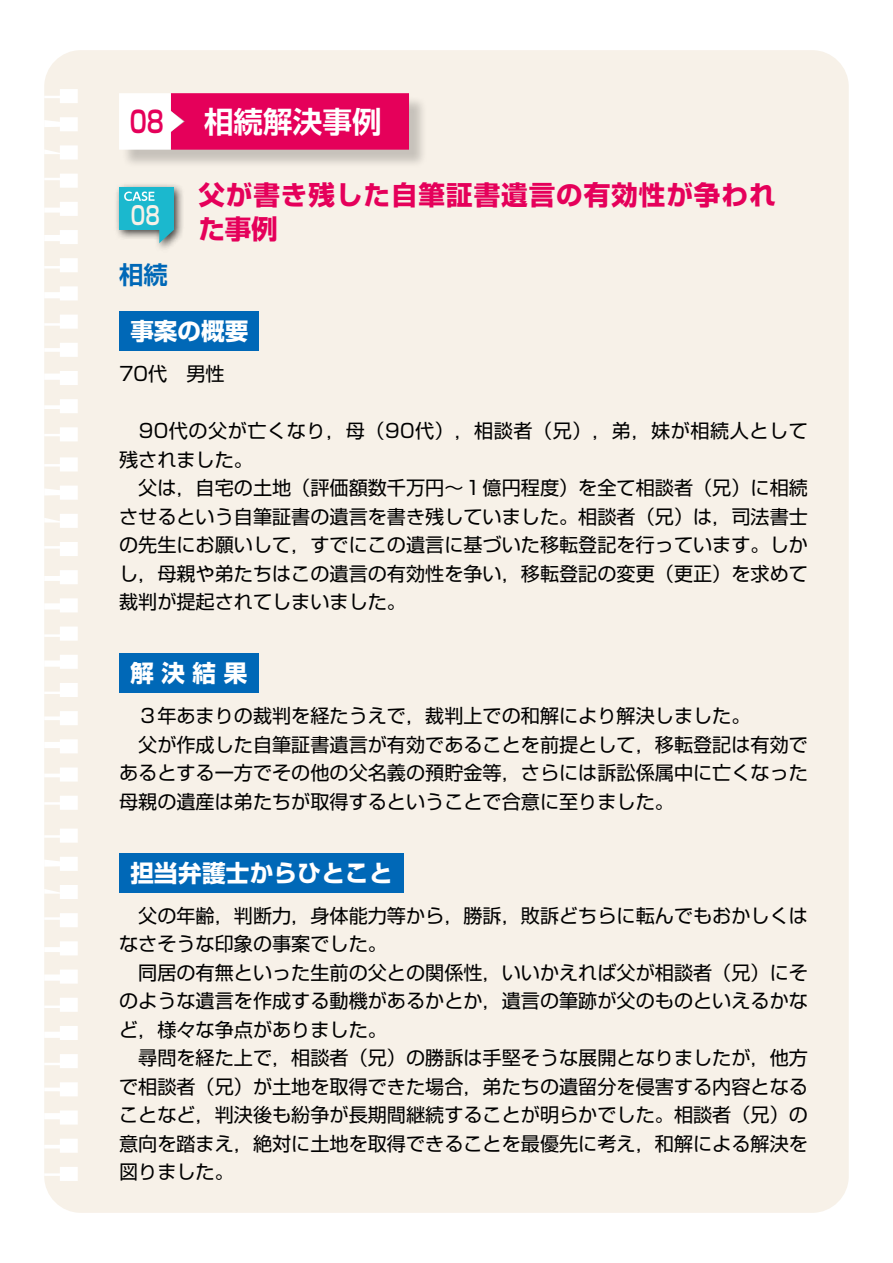
<style>
.page{position:relative;width:893px;height:1263px;background:#fff}
.page>*{position:absolute;margin:0;border:0;box-sizing:border-box;transform-origin:0 0}
.t1{font:700 29.55px "Shin Go Pro De";color:#fff}
.t2{font:700 29.55px "Shin Go Pro De";color:#e5005a;scale:.76 1}
.t3{font:700 26.55px/34px "Shin Go Pro";letter-spacing:.035em;color:#e5005a}
.t4{font:700 25.2px "Shin Go Pro De";color:#f7f1e8;scale:.76 1}
.t5{font:700 24.45px "Shin Go Pro De";color:#0068b7}
.t6{font:700 23.55px "Shin Go Pro";letter-spacing:.015em;color:#fff}
.t7{font:19.2px/28.5px "Shin Go Pro";color:#000}
</style>
<div class="page">
<div style="left:44px;top:50px;width:805px;height:1163px;background:#f7f1e8;border-radius:37px"></div>
<svg style="left:44px;top:63px;width:34px;height:1136px"></svg>
<div style="left:119px;top:312px;width:140px;height:39px;background:#0068b7"></div>
<div style="left:119px;top:654px;width:140px;height:39px;background:#0068b7"></div>
<div style="left:119px;top:853px;width:285px;height:39px;background:#0068b7"></div>
<div style="left:114px;top:182px;width:71px;height:71px;background:#000;opacity:.75"></div>
<svg style="left:159px;top:230px;width:15px;height:13px"></svg>
<div style="left:119px;top:187px;width:55px;height:43px;background:#1bb8ce"></div>
<svg style="left:124px;top:192px;width:31px;height:9px"></svg>
<div style="left:121px;top:95px;width:306px;height:73px;background:#000;opacity:.2"></div>
<svg style="left:119px;top:93px;width:290px;height:57px;background:#e93179"></svg>
<h1 class="t2" style="left:130px;top:97px;width:46px">08</h1>
<h1 class="t1" style="left:204px;top:97px;width:179px">相続解決事例</h1>
<h3 class="t4" style="left:131px;top:195px;width:40px">08</h3>
<h2 class="t3" style="left:198px;top:175px;width:579px">父が書き残した自筆証書遺言の有効性が争われた事例</h2>
<p class="t5" style="left:119px;top:254px;width:50px">相続</p>
<p class="t6" style="left:130px;top:313px;width:119px">事案の概要</p>
<p class="t7" style="left:119px;top:357px;width:126px">70代　男性　</p>
<p class="t7" style="left:119px;top:414px;width:690px">　90代の父が亡くなり，母（90代），相談者（兄），弟，妹が相続人として残されました。<br>　父は，自宅の土地（評価額数千万円～１億円程度）を全て相談者（兄）に相続させるという自筆証書の遺言を書き残していました。相談者（兄）は，司法書士の先生にお願いして，すでにこの遺言に基づいた移転登記を行っています。しかし，母親や弟たちはこの遺言の有効性を争い，移転登記の変更（更正）を求めて裁判が提起されてしまいました。</p>
<p class="t6" style="left:130px;top:655px;width:118px">解決結果</p>
<p class="t7" style="left:119px;top:699px;width:690px">　３年あまりの裁判を経たうえで，裁判上での和解により解決しました。<br>　父が作成した自筆証書遺言が有効であることを前提として，移転登記は有効であるとする一方でその他の父名義の預貯金等，さらには訴訟係属中に亡くなった母親の遺産は弟たちが取得するということで合意に至りました。</p>
<p class="t6" style="left:130px;top:854px;width:264px">担当弁護士からひとこと</p>
<p class="t7" style="left:119px;top:899px;width:690px">　父の年齢，判断力，身体能力等から，勝訴，敗訴どちらに転んでもおかしくはなさそうな印象の事案でした。<br>　同居の有無といった生前の父との関係性，いいかえれば父が相談者（兄）にそのような遺言を作成する動機があるかとか，遺言の筆跡が父のものといえるかなど，様々な争点がありました。<br>　尋問を経た上で，相談者（兄）の勝訴は手堅そうな展開となりましたが，他方で相談者（兄）が土地を取得できた場合，弟たちの遺留分を侵害する内容となることなど，判決後も紛争が長期間継続することが明らかでした。相談者（兄）の意向を踏まえ，絶対に土地を取得できることを最優先に考え，和解による解決を図りました。</p>
</div>
